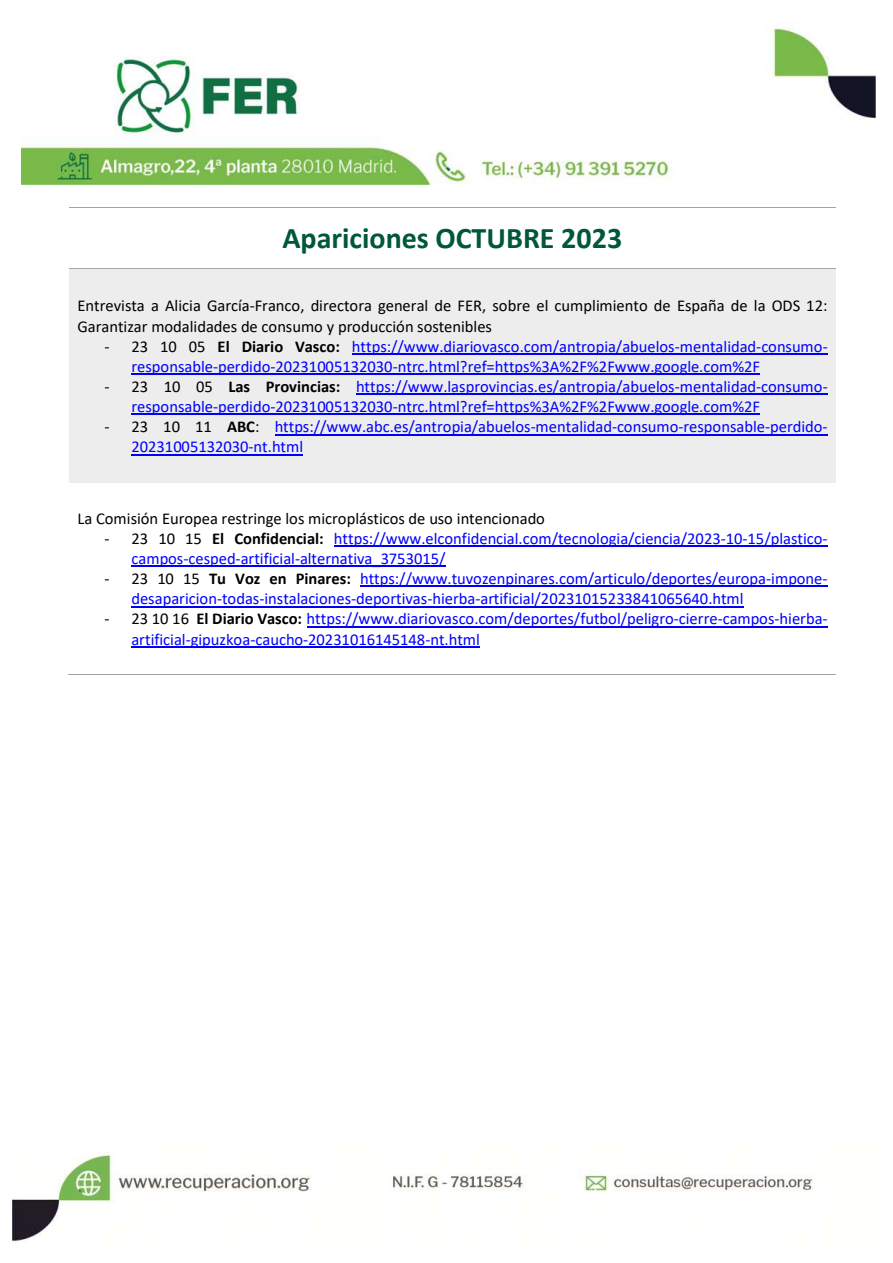
<style>
.page{position:relative;width:893px;height:1263px;background:#fff}
.page>*{position:absolute;margin:0;border:0;box-sizing:border-box;transform-origin:0 0}
.t1{font:700 30px "Calibri";color:#005839}
.t2{font:16.5px/20.1px "Calibri";color:#00f}
.t3{font:16.5px/20.1px "Calibri";color:#000}
.s1{color:#000}
.s2{font-weight:700;color:#000}
</style>
<div class="page">
<img style="left:13px;top:1145px;width:801px;height:97px">
<img style="left:21px;top:21px;width:854px;height:164px">
<hr style="left:69px;top:207px;width:767px;height:1px;background:#a5a5a5">
<div style="left:69px;top:269px;width:766px;height:214px;background:#ededed"></div>
<hr style="left:352px;top:354px;width:475px;height:1px;background:#00f">
<hr style="left:131px;top:374px;width:629px;height:1px;background:#00f">
<hr style="left:356px;top:394px;width:471px;height:1px;background:#00f">
<hr style="left:131px;top:414px;width:629px;height:1px;background:#00f">
<hr style="left:275px;top:434px;width:552px;height:1px;background:#00f">
<hr style="left:131px;top:454px;width:172px;height:1px;background:#00f">
<hr style="left:69px;top:269px;width:767px;height:1px;background:#a5a5a5">
<hr style="left:334px;top:546px;width:493px;height:1px;background:#00f">
<hr style="left:131px;top:566px;width:314px;height:1px;background:#00f">
<hr style="left:360px;top:586px;width:467px;height:1px;background:#00f">
<hr style="left:131px;top:606px;width:612px;height:1px;background:#00f">
<hr style="left:307px;top:626px;width:520px;height:1px;background:#00f">
<hr style="left:131px;top:646px;width:349px;height:1px;background:#00f">
<hr style="left:68px;top:674px;width:768px;height:1px;background:#a5a5a5">
<h1 class="t1" style="left:282px;top:220px;width:341px">Apariciones OCTUBRE 2023</h1>
<p class="t3" style="left:77px;top:296px;width:752px">Entrevista a Alicia García-Franco, directora general de FER, sobre el cumplimiento de España de la ODS 12:<br>Garantizar modalidades de consumo y producción sostenibles</p>
<p class="t2" style="left:131px;top:336px;width:698px;text-indent:-27px"><span class="s1">- 23 10 05</span> <span class="s2">El Diario Vasco:</span> https://www.diariovasco.com/antropia/abuelos-mentalidad-consumo&shy;responsable-perdido-20231005132030-ntrc.html?ref=https%3A%2F%2Fwww.google.com%2F</p>
<p class="t2" style="left:131px;top:376px;width:698px;text-indent:-27px"><span class="s1">- 23 10 05</span> <span class="s2">Las Provincias:</span> https://www.lasprovincias.es/antropia/abuelos-mentalidad-consumo&shy;responsable-perdido-20231005132030-ntrc.html?ref=https%3A%2F%2Fwww.google.com%2F</p>
<p class="t2" style="left:131px;top:417px;width:698px;text-indent:-27px"><span class="s1">- 23 10 11</span> <span class="s2">ABC</span><span class="s1">:</span> https://www.abc.es/antropia/abuelos-mentalidad-consumo-responsable-perdido-<br>20231005132030-nt.html</p>
<p class="t3" style="left:77px;top:508px;width:469px">La Comisión Europea restringe los microplásticos de uso intencionado</p>
<p class="t2" style="left:131px;top:528px;width:698px;text-indent:-27px"><span class="s1">- 23 10 15</span> <span class="s2">El Confidencial:</span> https://www.elconfidencial.com/tecnologia/ciencia/2023-10-15/plastico&shy;campos-cesped-artificial-alternativa_3753015/</p>
<p class="t2" style="left:131px;top:568px;width:698px;text-indent:-27px"><span class="s1">- 23 10 15</span> <span class="s2">Tu Voz en Pinares:</span> https://www.tuvozenpinares.com/articulo/deportes/europa-impone&shy;desaparicion-todas-instalaciones-deportivas-hierba-artificial/20231015233841065640.html</p>
<p class="t2" style="left:131px;top:609px;width:698px;text-indent:-27px"><span class="s1">- 23 10 16</span> <span class="s2">El Diario Vasco:</span> https://www.diariovasco.com/deportes/futbol/peligro-cierre-campos-hierba&shy;artificial-gipuzkoa-caucho-20231016145148-nt.html</p>
</div>
